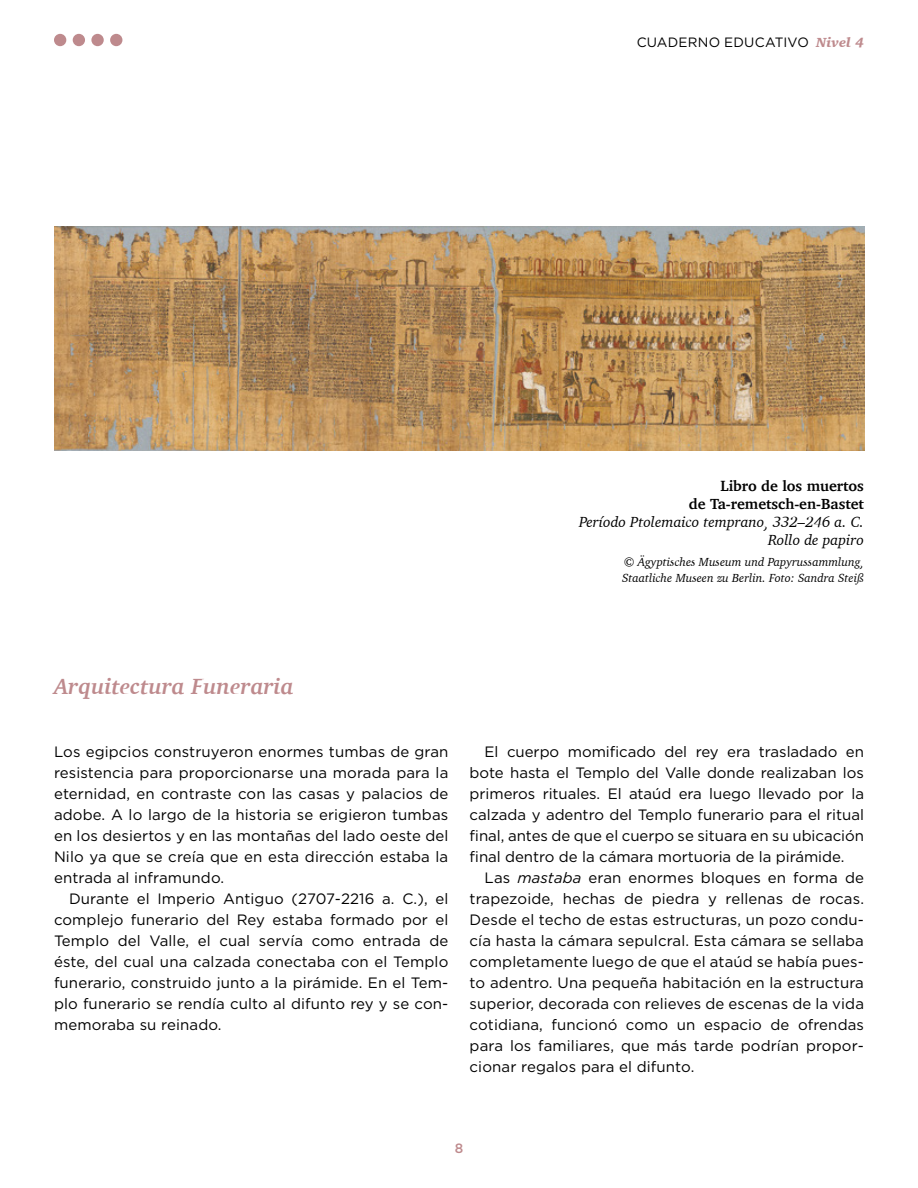
<style>
.page{position:relative;width:918px;height:1188px;background:#fff}
.page>*{position:absolute;margin:0;border:0;box-sizing:border-box;transform-origin:0 0}
.t1{font:italic 700 22.5px "Charter";color:#be8a8d}
.t2{font:15px/21px "Gotham";letter-spacing:.01em;color:#000;text-align:justify}
.t3{font:italic 15px/18px "Charter";color:#000;text-align:right}
.t4{font:700 15px/18px "Charter";color:#000;text-align:right}
.t5{font:13.5px "Gotham";letter-spacing:.015em;color:#000}
.t6{font:500 13.5px "Gotham";color:#be8a8d}
.t7{font:italic 12px/16.5px "Charter";color:#000}
.s1{font-family:"Charter";font-weight:900;font-style:italic;color:#be8a8d}
.s2{font-style:italic}
</style>
<div class="page">
<div style="left:54px;top:34px;width:12px;height:12px;background:#be8a8d;border-radius:50%"></div>
<div style="left:73px;top:34px;width:12px;height:12px;background:#be8a8d;border-radius:50%"></div>
<div style="left:91px;top:34px;width:13px;height:12px;background:#be8a8d;border-radius:50%"></div>
<div style="left:110px;top:34px;width:12px;height:12px;background:#be8a8d;border-radius:50%"></div>
<img style="left:54px;top:227px;width:810px;height:224px">
<p class="t5" style="left:637px;top:34px;width:229px">CUADERNO EDUCATIVO <span class="s1">Nivel 4</span></p>
<p class="t4" style="left:689px;top:477px;width:177px">Libro de los muertos<br>de Ta-remetsch-en-Bastet</p>
<p class="t3" style="left:579px;top:513px;width:286px">Período Ptolemaico temprano, 332–246 a. C.<br>Rollo de papiro</p>
<p class="t7" style="left:622px;top:554px;width:243px">© Ägyptisches Museum und Papyrussammlung,<br>Staatliche Museen zu Berlin. Foto: Sandra Steiß</p>
<h1 class="t1" style="left:54px;top:667px;width:241px">Arquitectura Funeraria</h1>
<p class="t2" style="left:54px;top:741px;width:396px">Los egipcios construyeron enormes tumbas de gran resistencia para proporcionarse una morada para la eternidad, en contraste con las casas y palacios de adobe. A lo largo de la historia se erigieron tumbas en los desiertos y en las montañas del lado oeste del Nilo ya que se creía que en esta dirección estaba la entrada al inframundo.</p>
<p class="t2" style="left:54px;top:888px;width:396px;text-indent:15px">Durante el Imperio Antiguo (2707-2216 a. C.), el complejo funerario del Rey estaba formado por el Templo del Valle, el cual servía como entrada de éste, del cual una calzada conectaba con el Templo funerario, construido junto a la pirámide. En el Tem&shy;plo funerario se rendía culto al difunto rey y se con&shy;memoraba su reinado.</p>
<p class="t2" style="left:470px;top:741px;width:396px;text-indent:15px">El cuerpo momificado del rey era trasladado en bote hasta el Templo del Valle donde realizaban los primeros rituales. El ataúd era luego llevado por la calzada y adentro del Templo funerario para el ritual final, antes de que el cuerpo se situara en su ubicación final dentro de la cámara mortuoria de la pirámide.</p>
<p class="t2" style="left:470px;top:867px;width:396px;text-indent:15px">Las <span class="s2">mastaba</span> eran enormes bloques en forma de trapezoide, hechas de piedra y rellenas de rocas.<br>Desde el techo de estas estructuras, un pozo condu&shy;cía hasta la cámara sepulcral. Esta cámara se sellaba completamente luego de que el ataúd se había pues&shy;to adentro. Una pequeña habitación en la estructura superior, decorada con relieves de escenas de la vida cotidiana, funcionó como un espacio de ofrendas para los familiares, que más tarde podrían propor&shy;cionar regalos para el difunto.</p>
<p class="t6" style="left:455px;top:1140px;width:10px">8</p>
</div>
